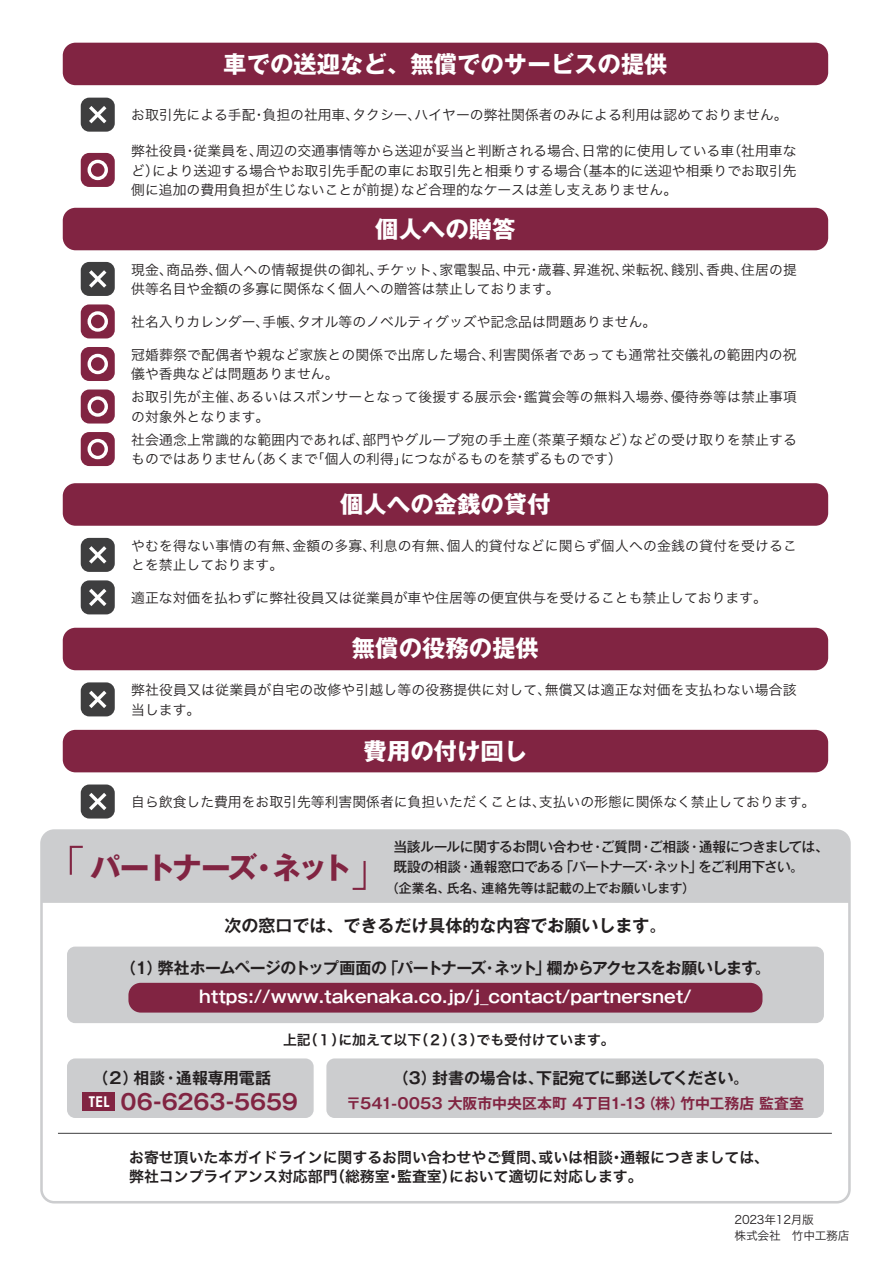
<style>
.page{position:relative;width:893px;height:1263px;background:#fff}
.page>*{position:absolute;margin:0;border:0;box-sizing:border-box;transform-origin:0 0}
.t1{font:700 29.7px "Gothic MB101 Pro";letter-spacing:-.115em;color:#812442}
.t2{font:700 23.4px "Gothic MB101 Pro";color:#fff}
.t3{font:700 21.3px "Gothic MB101 Pro De";letter-spacing:-.015em;color:#812442}
.t4{font:700 16.95px "Gothic MB101 Pro De";color:#fff}
.t5{font:700 16.95px "Gothic MB101 Pro De";color:#231f20}
.t6{font:700 15.9px "Gothic MB101 Pro De";letter-spacing:-.04em;color:#231f20}
.t7{font:700 15.9px "Gothic MB101 Pro De";letter-spacing:-.01em;color:#231f20}
.t8{font:14.85px/19.5px "Hira Kaku Pro W6";color:#231f20}
.t9{font:700 14.85px "Gothic MB101 Pro De";color:#812442}
.t10{font:13.8px/19.5px "Hira Kaku Pro W3";color:#231f20}
.t11{font:500 13.8px/19.5px "Gothic MB101 Pro";letter-spacing:-.035em;color:#231f20}
.t12{font:13.8px "Hira Kaku Pro W6";color:#231f20}
.t13{font:500 12.75px "Gothic MB101 Pro";color:#231f20}
.t14{font:11.7px/15.8px "Hira Kaku Pro W3";letter-spacing:-.02em;color:#231f20}
.s1{font-family:"Century Gothic";font-size:14.85px;color:#fff}
</style>
<div class="page">
<div style="left:40px;top:829px;width:811px;height:374px;border:3px solid #cccdcf;border-radius:13px"></div>
<div style="left:42px;top:830px;width:807px;height:73px;background:#cccdcf"></div>
<div style="left:326px;top:1058px;width:498px;height:60px;background:#cccdcf;border-radius:8px"></div>
<div style="left:67px;top:946px;width:757px;height:77px;background:#cccdcf;border-radius:8px"></div>
<div style="left:63px;top:43px;width:765px;height:42px;background:#812442;border-radius:13px"></div>
<div style="left:63px;top:208px;width:765px;height:42px;background:#812442;border-radius:13px"></div>
<div style="left:63px;top:483px;width:765px;height:43px;background:#812442;border-radius:13px"></div>
<div style="left:81px;top:153px;width:34px;height:34px;background:#812442;border-radius:9px"></div>
<div style="left:88px;top:160px;width:20px;height:20px;border:3px solid #fff;border-radius:50%"></div>
<div style="left:81px;top:98px;width:34px;height:34px;background:#3e3e3f;border-radius:9px"></div>
<svg style="left:89px;top:106px;width:18px;height:18px"></svg>
<div style="left:81px;top:304px;width:34px;height:34px;background:#812442;border-radius:9px"></div>
<div style="left:88px;top:311px;width:20px;height:21px;border:3px solid #fff;border-radius:50%"></div>
<div style="left:81px;top:262px;width:34px;height:34px;background:#3e3e3f;border-radius:9px"></div>
<svg style="left:89px;top:270px;width:18px;height:18px"></svg>
<div style="left:81px;top:538px;width:34px;height:34px;background:#3e3e3f;border-radius:9px"></div>
<svg style="left:89px;top:546px;width:18px;height:18px"></svg>
<div style="left:81px;top:580px;width:34px;height:34px;background:#3e3e3f;border-radius:9px"></div>
<svg style="left:89px;top:588px;width:18px;height:18px"></svg>
<div style="left:63px;top:628px;width:765px;height:42px;background:#812442;border-radius:13px"></div>
<div style="left:81px;top:682px;width:34px;height:34px;background:#3e3e3f;border-radius:9px"></div>
<svg style="left:89px;top:690px;width:18px;height:18px"></svg>
<div style="left:63px;top:730px;width:765px;height:42px;background:#812442;border-radius:13px"></div>
<div style="left:81px;top:784px;width:34px;height:34px;background:#3e3e3f;border-radius:9px"></div>
<svg style="left:89px;top:793px;width:18px;height:18px"></svg>
<div style="left:81px;top:347px;width:34px;height:34px;background:#812442;border-radius:9px"></div>
<div style="left:88px;top:354px;width:20px;height:20px;border:3px solid #fff;border-radius:50%"></div>
<div style="left:81px;top:389px;width:34px;height:34px;background:#812442;border-radius:9px"></div>
<div style="left:88px;top:396px;width:20px;height:21px;border:3px solid #fff;border-radius:50%"></div>
<div style="left:81px;top:432px;width:34px;height:34px;background:#812442;border-radius:9px"></div>
<div style="left:88px;top:439px;width:20px;height:20px;border:3px solid #fff;border-radius:50%"></div>
<div style="left:128px;top:983px;width:634px;height:29px;background:#812442;border-radius:12px"></div>
<svg style="left:69px;top:845px;width:16px;height:32px"></svg>
<svg style="left:350px;top:859px;width:17px;height:32px"></svg>
<div style="left:67px;top:1058px;width:247px;height:60px;background:#cccdcf;border-radius:8px"></div>
<div style="left:83px;top:1092px;width:32px;height:19px;background:#812442"></div>
<hr style="left:58px;top:1133px;width:774px;height:1px;background:#3e3e3f">
<h2 class="t2" style="left:223px;top:45px;width:446px">車での送迎など、無償でのサービスの提供</h2>
<p class="t10" style="left:131px;top:104px;width:658px">お取引先による手配・負担の社用車、タクシー、ハイヤーの弊社関係者のみによる利用は認めておりません。</p>
<p class="t10" style="left:131px;top:140px;width:667px;text-align:justify">弊社役員・従業員を、周辺の交通事情等から送迎が妥当と判断される場合、日常的に使用している車（社用車など）により送迎する場合やお取引先手配の車にお取引先と相乗りする場合（基本的に送迎や相乗りでお取引先側に追加の費用負担が生じないことが前提）など合理的なケースは差し支えありません。</p>
<h2 class="t2" style="left:375px;top:210px;width:142px">個人への贈答</h2>
<p class="t10" style="left:131px;top:259px;width:667px">現金、商品券、個人への情報提供の御礼、チケット、家電製品、中元・歳暮、昇進祝、栄転祝、餞別、香典、住居の提供等名目や金額の多寡に関係なく個人への贈答は禁止しております。</p>
<p class="t10" style="left:131px;top:311px;width:527px">社名入りカレンダー、手帳、タオル等のノベルティグッズや記念品は問題ありません。</p>
<p class="t10" style="left:131px;top:344px;width:667px">冠婚葬祭で配偶者や親など家族との関係で出席した場合、利害関係者であっても通常社交儀礼の範囲内の祝儀や香典などは問題ありません。</p>
<p class="t10" style="left:131px;top:386px;width:667px">お取引先が主催、あるいはスポンサーとなって後援する展示会・鑑賞会等の無料入場券、優待券等は禁止事項の対象外となります。</p>
<p class="t10" style="left:131px;top:429px;width:667px">社会通念上常識的な範囲内であれば、部門やグループ宛の手土産（茶菓子類など）などの受け取りを禁止するものではありません（あくまで「個人の利得」につながるものを禁ずるものです）</p>
<h2 class="t2" style="left:340px;top:484px;width:212px">個人への金銭の貸付</h2>
<p class="t10" style="left:131px;top:535px;width:667px">やむを得ない事情の有無、金額の多寡、利息の有無、個人的貸付などに関らず個人への金銭の貸付を受けることを禁止しております。</p>
<p class="t10" style="left:131px;top:587px;width:637px">適正な対価を払わずに弊社役員又は従業員が車や住居等の便宜供与を受けることも禁止しております。</p>
<h2 class="t2" style="left:352px;top:629px;width:189px">無償の役務の提供</h2>
<p class="t10" style="left:131px;top:679px;width:667px">弊社役員又は従業員が自宅の改修や引越し等の役務提供に対して、無償又は適正な対価を支払わない場合該当します。</p>
<h2 class="t2" style="left:364px;top:732px;width:165px">費用の付け回し</h2>
<p class="t10" style="left:131px;top:791px;width:686px">自ら飲食した費用をお取引先等利害関係者に負担いただくことは、支払いの形態に関係なく禁止しております。</p>
<p class="t11" style="left:393px;top:836px;width:437px">当該ルールに関するお問い合わせ・ご質問・ご相談・通報につきましては、既設の相談・通報窓口である「パートナーズ・ネット」をご利用下さい。</p>
<p class="t13" style="left:386px;top:877px;width:310px">（企業名、氏名、連絡先等は記載の上でお願いします）</p>
<h1 class="t1" style="left:90px;top:843px;width:263px">パートナーズ・ネット</h1>
<p class="t5" style="left:224px;top:911px;width:444px">次の窓口では、できるだけ具体的な内容でお願いします。</p>
<p class="t6" style="left:120px;top:954px;width:652px">（１）弊社ホームページのトップ画面の「パートナーズ・ネット」欄からアクセスをお願いします。</p>
<p class="t4" style="left:199px;top:983px;width:494px">https://www.takenaka.co.jp/j_contact/partnersnet/</p>
<p class="t12" style="left:283px;top:1027px;width:333px">上記（１）に加えて以下（２）（３）でも受付けています。</p>
<p class="t7" style="left:93px;top:1064px;width:180px">（２）相談・通報専用電話</p>
<h3 class="t3" style="left:89px;top:1084px;width:211px"><span class="s1">TEL</span> 06-6263-5659</h3>
<p class="t7" style="left:393px;top:1064px;width:358px">（３）封書の場合は、下記宛てに郵送してください。</p>
<p class="t9" style="left:346px;top:1091px;width:459px">〒541-0053 大阪市中央区本町 4丁目1-13（株）竹中工務店 監査室</p>
<p class="t8" style="left:129px;top:1146px;width:641px">お寄せ頂いた本ガイドラインに関するお問い合わせやご質問、或いは相談・通報につきましては、弊社コンプライアンス対応部門（総務室・監査室）において適切に対応します。</p>
<p class="t14" style="left:735px;top:1211px;width:116px">2023年12月版<br>株式会社　竹中工務店</p>
</div>
